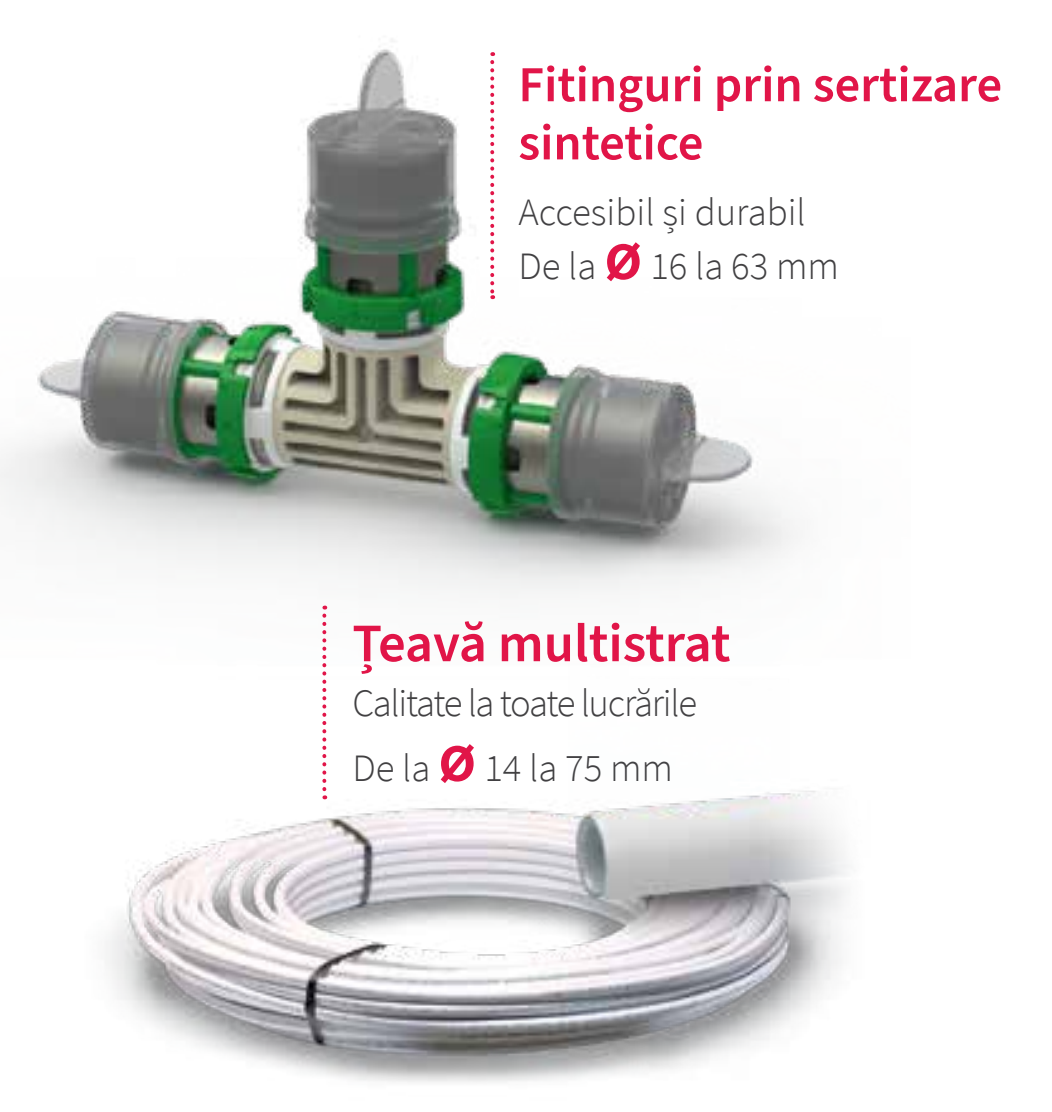
<style>
.page{position:relative;width:1052px;height:1112px;background:#fff}
.page>*{position:absolute;margin:0;border:0;box-sizing:border-box;transform-origin:0 0}
.t1{font:600 54.25px "Source Sans Pro";color:#e11548}
.t2{font:600 50.4px/58.1px "Source Sans Pro";color:#e11548}
.t3{font:300 38.85px/65.1px "Source Sans Pro";letter-spacing:-.035em;color:#414042}
.t4{font:300 38.85px/54.2px "Source Sans Pro";color:#414042}
.s1{font-weight:600;font-size:69.65px;color:#e11548}
</style>
<div class="page">
<img style="left:0;top:39px;width:798px;height:619px">
<svg style="left:490px;top:62px;width:4px;height:237px"></svg>
<img style="left:106px;top:664px;width:742px;height:419px">
<svg style="left:322px;top:615px;width:4px;height:184px"></svg>
<p class="t2" style="left:518px;top:57px;width:485px">Fitinguri prin sertizare sintetice</p>
<p class="t4" style="left:518px;top:185px;width:322px">Accesibil și durabil<br>De la <span class="s1">ø</span> 16 la 63 mm</p>
<h1 class="t1" style="left:352px;top:606px;width:380px">Țeavă multistrat</h1>
<p class="t3" style="left:352px;top:670px;width:346px">Calitate la toate lucrările<br>De la <span class="s1">ø</span> 14 la 75 mm</p>
</div>
